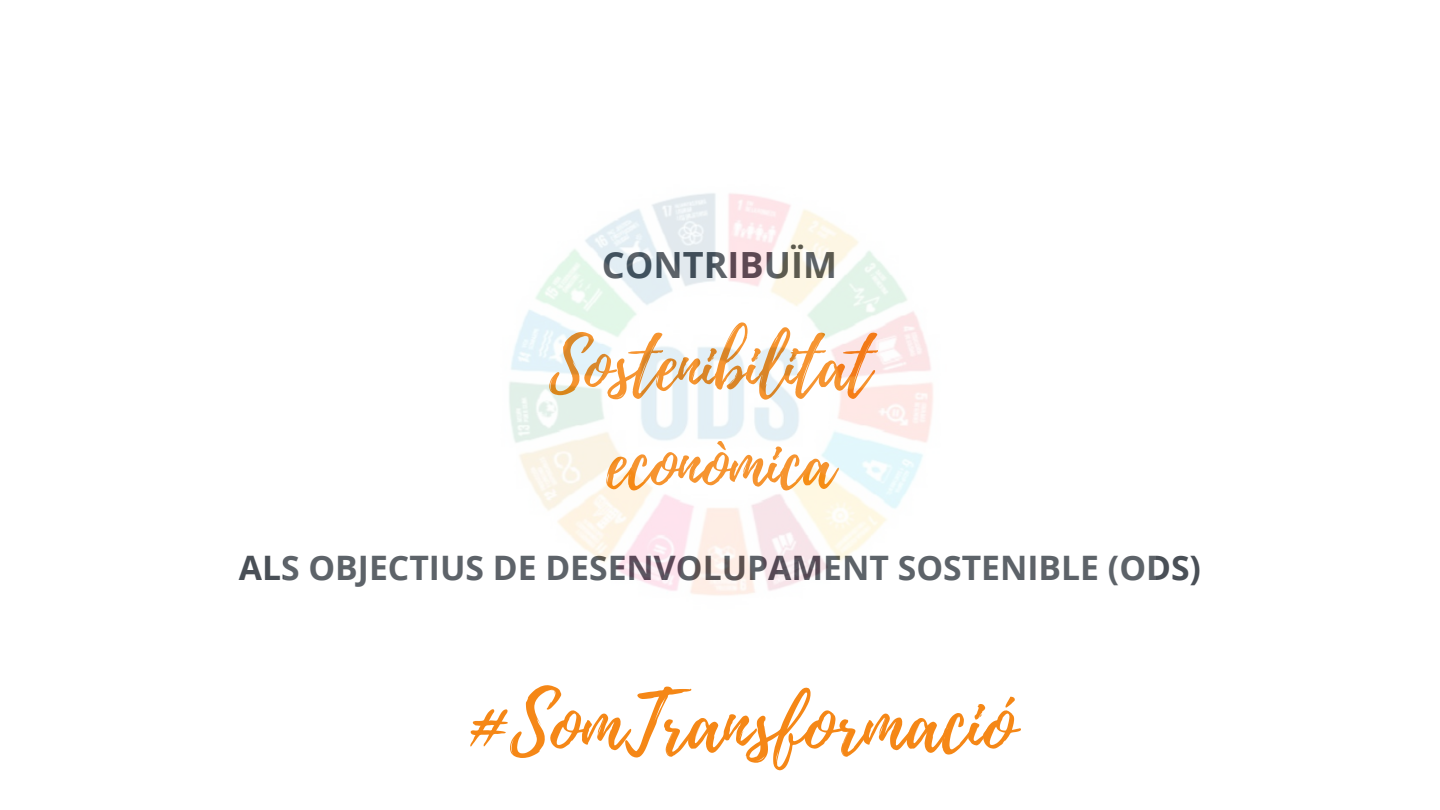
<style>
.page{position:relative;width:1440px;height:810px;background:#fff}
.page>*{position:absolute;margin:0;border:0;box-sizing:border-box;transform-origin:0 0}
.t1{font:80.9px "Playlist Script";color:#f58716}
.t2{font:70.2px "Playlist Script";color:#f58716}
.t3{font:700 36.1px "Open Sans";color:#494f56}
.t4{font:700 33.7px "Open Sans";color:#494f56}
</style>
<div class="page">
<img style="left:509px;top:193px;width:424px;height:403px">
<p class="t3" style="left:602px;top:240px;width:237px">CONTRIBUÏM</p>
<p class="t2" style="left:549px;top:315px;width:323px">Sostenibilitat</p>
<p class="t2" style="left:606px;top:414px;width:229px">econòmica</p>
<p class="t4" style="left:239px;top:544px;width:964px">ALS OBJECTIUS DE DESENVOLUPAMENT SOSTENIBLE (ODS)</p>
<p class="t1" style="left:467px;top:666px;width:550px">#SomTransformació</p>
</div>
